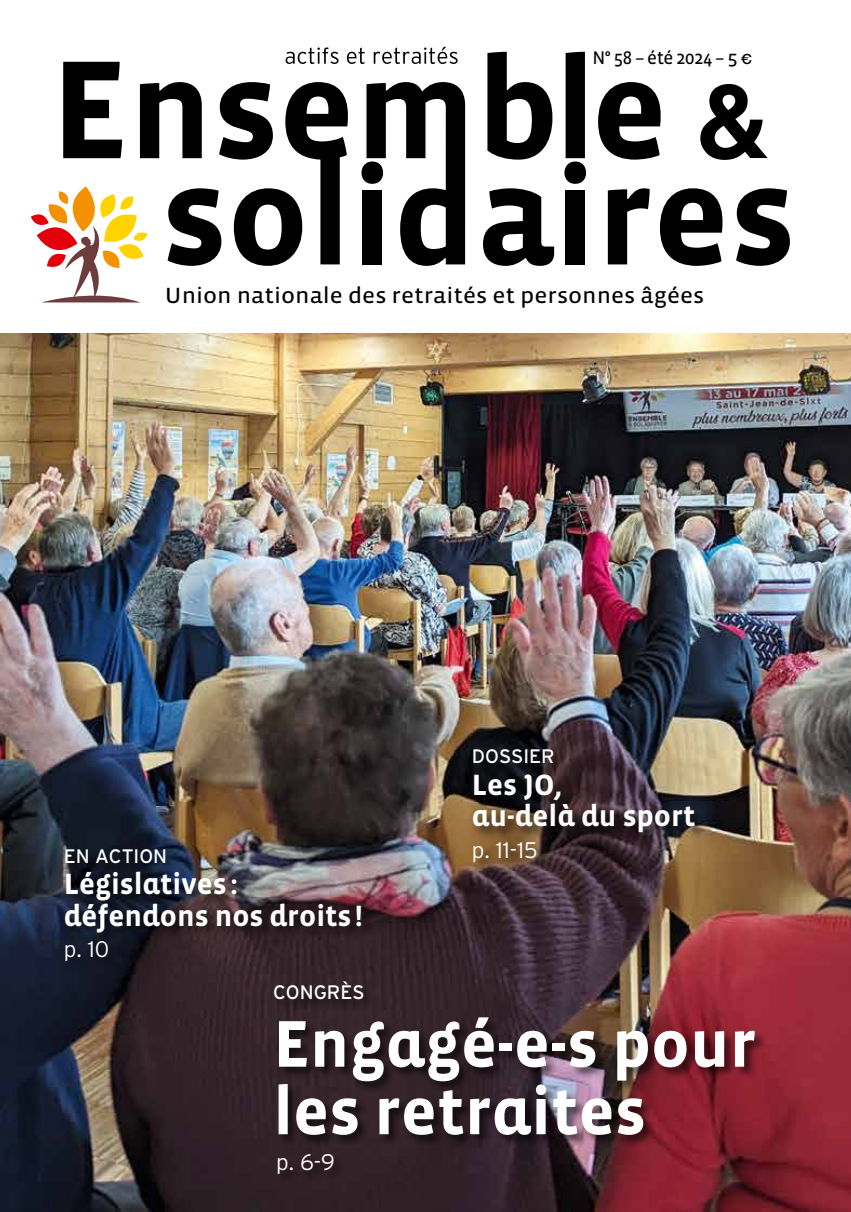
<style>
.page{position:relative;width:851px;height:1212px;background:#fff}
.page>*{position:absolute;margin:0;border:0;box-sizing:border-box;transform-origin:0 0}
.t1{font:700 67.5px/67.5px "Vista Sans Alt";color:#fff}
.t2{font:700 30px/31.5px "Vista Sans Alt";color:#fff}
.t3{font:22.5px "Vista Sans Reg";color:#000;scale:1.1 1}
.t4{font:300 22.5px "Interstate";color:#fff}
.t5{font:19.5px "Interstate";color:#fff}
.t6{font:18.75px "Vista Sans Reg";letter-spacing:-.025em;color:#000}
.s1{font-family:"Euro Sans EF Two";font-size:15px}
</style>
<div class="page">
<img style="left:0;top:334px;width:850px;height:878px">
<div style="left:565px;top:190px;width:20px;height:74px;background:#000"></div>
<svg style="left:607px;top:188px;width:42px;height:76px"></svg>
<svg style="left:659px;top:188px;width:63px;height:78px"></svg>
<svg style="left:736px;top:188px;width:53px;height:78px"></svg>
<svg style="left:483px;top:188px;width:71px;height:78px"></svg>
<svg style="left:487px;top:52px;width:65px;height:108px"></svg>
<svg style="left:565px;top:52px;width:20px;height:106px"></svg>
<svg style="left:598px;top:82px;width:62px;height:78px"></svg>
<div style="left:564px;top:161px;width:22px;height:23px;background:#000;border-radius:50%"></div>
<svg style="left:31px;top:47px;width:434px;height:255px"></svg>
<svg style="left:700px;top:84px;width:67px;height:76px"></svg>
<div style="left:273px;top:980px;width:494px;height:206px;background:#000;opacity:.6"></div>
<div style="left:64px;top:848px;width:310px;height:125px;background:#000;opacity:.6"></div>
<div style="left:472px;top:748px;width:235px;height:126px;background:#000;opacity:.6"></div>
<p class="t6" style="left:592px;top:48px;width:161px">N° 58 – été 2024 – 5 <span class="s1">e</span></p>
<p class="t3" style="left:165px;top:284px;width:492px">Union nationale des retraités et personnes âgées</p>
<p class="t5" style="left:64px;top:845px;width:105px">EN ACTION</p>
<p class="t2" style="left:64px;top:869px;width:300px">Législatives : défendons nos droits !</p>
<p class="t4" style="left:64px;top:936px;width:47px">p. 10</p>
<p class="t5" style="left:472px;top:745px;width:84px">DOSSIER</p>
<p class="t2" style="left:472px;top:770px;width:225px">Les JO,<br>au-delà du sport</p>
<p class="t4" style="left:472px;top:837px;width:67px">p. 11-15</p>
<p class="t5" style="left:273px;top:981px;width:93px">CONGRÈS</p>
<h1 class="t1" style="left:273px;top:1012px;width:484px">Engagé-e-s pour les retraites</h1>
<p class="t4" style="left:276px;top:1149px;width:60px">p. 6-9</p>
</div>
